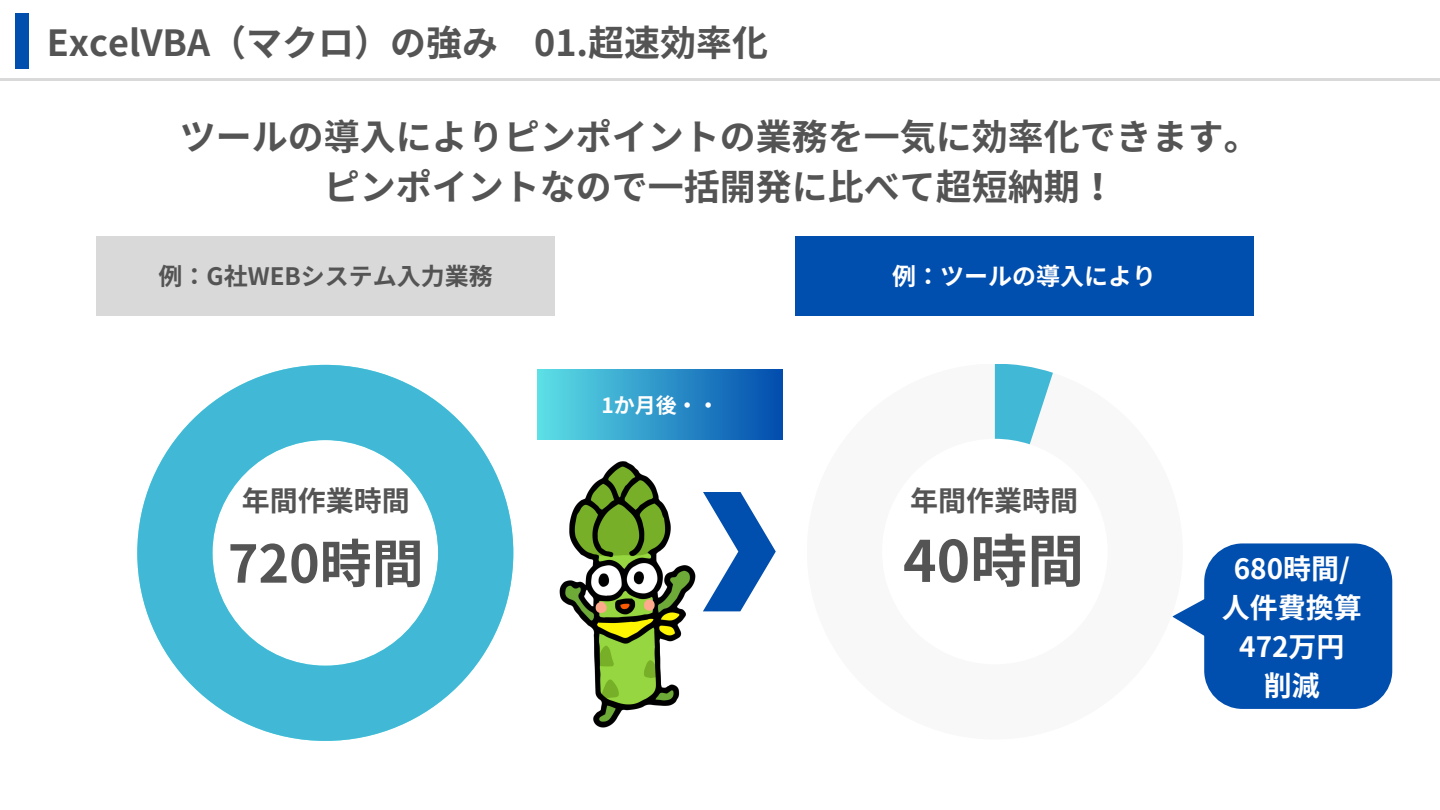
<style>
.page{position:relative;width:1440px;height:810px;background:#fff}
.page>*{position:absolute;margin:0;border:0;box-sizing:border-box;transform-origin:0 0}
.t1{font:700 57px "Noto Sans JP";color:#545454}
.t2{font:700 52px "Noto Sans JP";color:#545454}
.t3{font:700 36px/50.2px "Noto Sans JP";color:#545454;text-align:center}
.t4{font:700 28px/39px "Noto Sans JP";color:#fff;text-align:center}
.t5{font:700 28px "Noto Sans JP";color:#545454}
.t6{font:700 24px "Noto Sans JP";color:#545454}
.t7{font:700 24px "Noto Sans JP";color:#fff}
.t8{font:700 21px "Noto Sans JP";color:#fff}
</style>
<div class="page">
<div style="left:15px;top:13px;width:13px;height:56px;background:#004eae"></div>
<hr style="left:0;top:78px;width:1440px;height:3px;background:#d9d9d9">
<svg style="left:137px;top:365px;width:360px;height:376px;fill:#41b8d5"></svg>
<svg style="left:995px;top:364px;width:58px;height:80px"></svg>
<div style="left:97px;top:236px;width:458px;height:80px;background:#d9d9d9"></div>
<div style="left:795px;top:236px;width:458px;height:80px;background:#004eae"></div>
<div style="left:1204px;top:543px;width:188px;height:166px;background:#004eae;border-radius:38px"></div>
<svg style="left:1172px;top:594px;width:33px;height:47px"></svg>
<svg style="left:767px;top:537px;width:9px;height:29px"></svg>
<div style="left:537px;top:369px;width:246px;height:70px;background:linear-gradient(to right,#5de0e6,#014cae)"></div>
<img style="left:497px;top:461px;width:270px;height:267px">
<h5 class="t3" style="left:47px;top:16px;width:723px">ExcelVBA（マクロ）の強み 01.超速効率化</h5>
<h4 class="t3" style="left:180px;top:110px;width:1082px">ツールの導入によりピンポイントの業務を一気に効率化できます。ピンポイントなので一括開発に比べて超短納期！</h4>
<h2 class="t6" style="left:159px;top:257px;width:336px">例：G社WEBシステム入力業務</h2>
<h2 class="t7" style="left:892px;top:257px;width:266px">例：ツールの導入により</h2>
<h3 class="t5" style="left:242px;top:479px;width:169px">年間作業時間</h3>
<h1 class="t2" style="left:228px;top:522px;width:197px">720時間</h1>
<h1 class="t8" style="left:601px;top:388px;width:119px">1か月後・・</h1>
<p class="t5" style="left:910px;top:479px;width:169px">年間作業時間</p>
<p class="t1" style="left:903px;top:516px;width:183px">40時間</p>
<h3 class="t4" style="left:1222px;top:548px;width:141px">680時間/人件費換算<br>472万円削減</h3>
</div>
